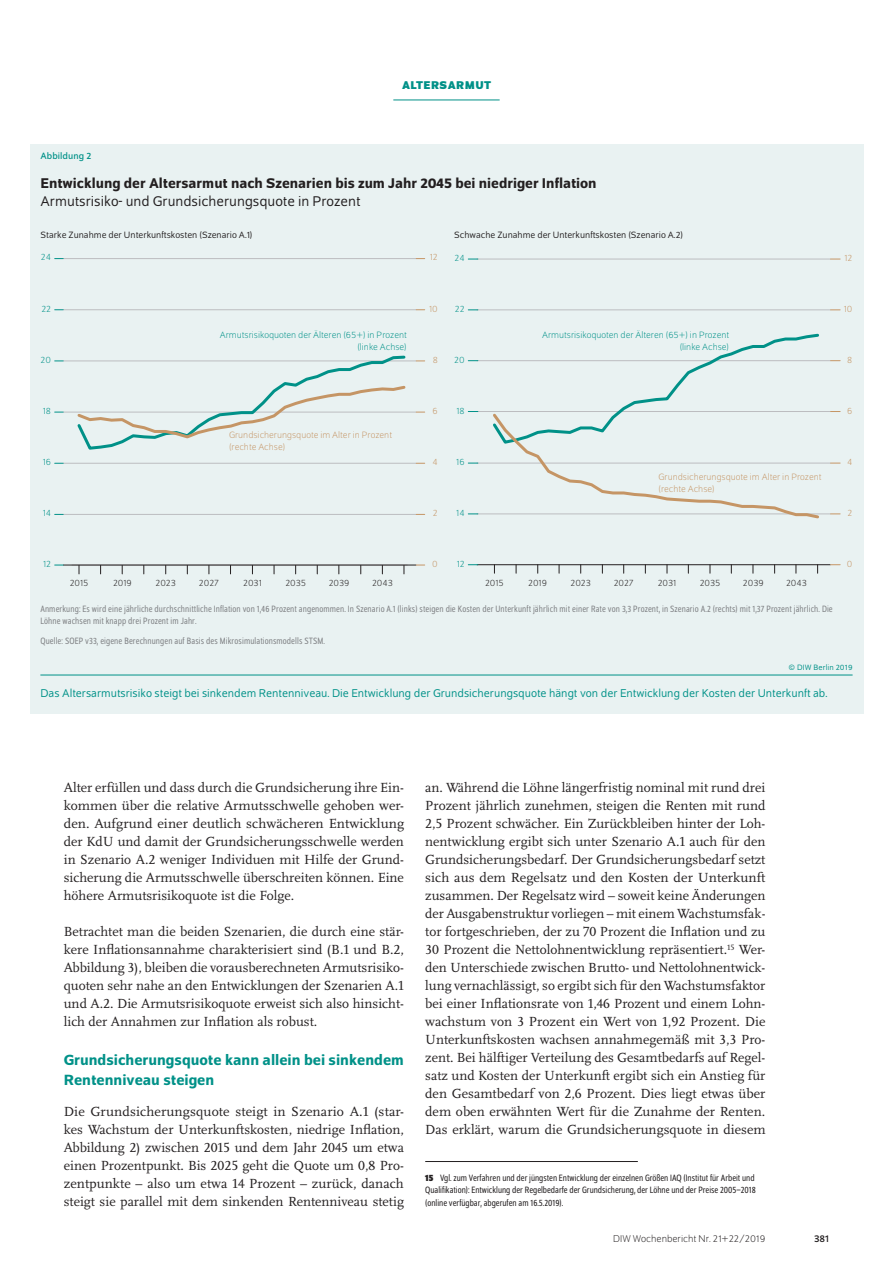
<style>
.page{position:relative;width:893px;height:1263px;background:#fff}
.page>*{position:absolute;margin:0;border:0;box-sizing:border-box;transform-origin:0 0}
.t1{font:500 15.75px/19.5px "Schumpeter";color:#009188}
.t2{font:500 15px "Schumpeter";color:#231f20}
.t3{font:15px "Schumpeter Blond";color:#231f20}
.t4{font:13.8px/18px "Scala Pro";color:#231f20;text-align:justify}
.t5{font:12px "Schumpeter Blond";color:#009188}
.t6{font:700 12px "Schumpeter";color:#009188}
.t7{font:300 10.5px "Schumpeter";color:#231f20}
.t8{font:10.5px "Schumpeter";color:#231f20}
.t9{font:semi-condensed 9.75px/12px "Schumpeter Blond";letter-spacing:.01em;color:#808285}
.t10{font:semi-condensed 9.75px/12.8px "Schumpeter Blond";color:#231f20}
.t11{font:300 9.75px/11.7px "Schumpeter";color:#009188;text-align:right}
.t12{font:300 9.75px/11.7px "Schumpeter";color:#c59565}
.t13{font:9.75px "Schumpeter Blond";color:#231f20}
.t14{font:300 9.75px "Schumpeter";color:#231f20}
.t15{font:9.75px "Schumpeter";letter-spacing:.01em;color:#009188}
.t16{font:8.25px "Schumpeter Blond";letter-spacing:.01em;color:#009188}
.s1{font-family:"Schumpeter";font-weight:700}
</style>
<div class="page">
<hr style="left:393px;top:100px;width:107px;height:1px;background:#009188">
<hr style="left:425px;top:1161px;width:213px;height:1px;background:#231f20">
<div style="left:30px;top:144px;width:833px;height:570px;background:#e9f2f2"></div>
<hr style="left:63px;top:258px;width:353px;height:1px;background:#bcbdc0">
<hr style="left:63px;top:309px;width:353px;height:1px;background:#bcbdc0">
<hr style="left:63px;top:361px;width:353px;height:1px;background:#bcbdc0">
<hr style="left:63px;top:412px;width:353px;height:1px;background:#bcbdc0">
<hr style="left:63px;top:463px;width:353px;height:1px;background:#bcbdc0">
<hr style="left:63px;top:514px;width:353px;height:1px;background:#bcbdc0">
<hr style="left:63px;top:565px;width:353px;height:1px;background:#231f20">
<svg style="left:75px;top:355px;width:332px;height:95px"></svg>
<hr style="left:477px;top:259px;width:353px;height:1px;background:#bcbdc0">
<hr style="left:477px;top:310px;width:353px;height:1px;background:#bcbdc0">
<hr style="left:477px;top:360px;width:353px;height:1px;background:#bcbdc0">
<hr style="left:477px;top:411px;width:353px;height:1px;background:#bcbdc0">
<hr style="left:477px;top:463px;width:353px;height:1px;background:#bcbdc0">
<hr style="left:477px;top:514px;width:353px;height:1px;background:#bcbdc0">
<hr style="left:477px;top:564px;width:353px;height:1px;background:#231f20">
<svg style="left:490px;top:333px;width:331px;height:186px"></svg>
<hr style="left:40px;top:675px;width:813px;height:1px;background:#009188">
<p class="t6" style="left:402px;top:79px;width:18px">ALTERSARMUT</p>
<p class="t15" style="left:40px;top:151px;width:53px">Abbildung 2</p>
<p class="t2" style="left:40px;top:175px;width:558px">Entwicklung der Altersarmut nach Szenarien bis zum Jahr 2045 bei niedriger Inflation</p>
<p class="t3" style="left:40px;top:194px;width:322px">Armutsrisiko- und Grundsicherungsquote in Prozent</p>
<p class="t13" style="left:41px;top:230px;width:213px">Starke Zunahme der Unterkunftskosten (Szenario A.1)</p>
<p class="t13" style="left:454px;top:230px;width:230px">Schwache Zunahme der Unterkunftskosten (Szenario A.2)</p>
<p class="t11" style="left:41px;top:252px;width:12px">24</p>
<p class="t12" style="left:430px;top:252px;width:9px">12</p>
<p class="t11" style="left:454px;top:252px;width:12px">24</p>
<p class="t12" style="left:844px;top:252px;width:9px">12</p>
<p class="t11" style="left:41px;top:303px;width:11px">22</p>
<p class="t12" style="left:429px;top:303px;width:10px">10</p>
<p class="t11" style="left:455px;top:303px;width:11px">22</p>
<p class="t12" style="left:844px;top:303px;width:10px">10</p>
<p class="t11" style="left:220px;top:329px;width:189px">Armutsrisikoquoten der Älteren (65+) in Prozent (linke Achse)</p>
<p class="t11" style="left:542px;top:329px;width:189px">Armutsrisikoquoten der Älteren (65+) in Prozent (linke Achse)</p>
<p class="t11" style="left:41px;top:354px;width:12px">20</p>
<p class="t12" style="left:433px;top:354px;width:7px">8</p>
<p class="t11" style="left:454px;top:354px;width:12px">20</p>
<p class="t12" style="left:847px;top:354px;width:7px">8</p>
<p class="t11" style="left:43px;top:405px;width:10px">18</p>
<p class="t12" style="left:433px;top:405px;width:7px">6</p>
<p class="t11" style="left:456px;top:405px;width:10px">18</p>
<p class="t12" style="left:847px;top:405px;width:7px">6</p>
<p class="t12" style="left:229px;top:429px;width:164px">Grundsicherungsquote im Alter in Prozent (rechte Achse)</p>
<p class="t11" style="left:43px;top:456px;width:10px">16</p>
<p class="t12" style="left:433px;top:456px;width:7px">4</p>
<p class="t11" style="left:456px;top:456px;width:10px">16</p>
<p class="t12" style="left:847px;top:456px;width:7px">4</p>
<p class="t12" style="left:658px;top:471px;width:164px">Grundsicherungsquote im Alter in Prozent (rechte Achse)</p>
<p class="t11" style="left:43px;top:507px;width:10px">14</p>
<p class="t12" style="left:433px;top:507px;width:6px">2</p>
<p class="t11" style="left:456px;top:507px;width:10px">14</p>
<p class="t12" style="left:847px;top:507px;width:6px">2</p>
<p class="t11" style="left:43px;top:558px;width:9px">12</p>
<p class="t12" style="left:432px;top:558px;width:7px">0</p>
<p class="t11" style="left:457px;top:558px;width:9px">12</p>
<p class="t12" style="left:847px;top:558px;width:7px">0</p>
<p class="t14" style="left:70px;top:579px;width:20px">2015</p>
<p class="t14" style="left:113px;top:579px;width:20px">2019</p>
<p class="t14" style="left:156px;top:579px;width:22px">2023</p>
<p class="t14" style="left:199px;top:579px;width:22px">2027</p>
<p class="t14" style="left:243px;top:579px;width:20px">2031</p>
<p class="t14" style="left:285px;top:579px;width:22px">2035</p>
<p class="t14" style="left:329px;top:579px;width:22px">2039</p>
<p class="t14" style="left:372px;top:579px;width:22px">2043</p>
<p class="t14" style="left:485px;top:579px;width:20px">2015</p>
<p class="t14" style="left:528px;top:579px;width:20px">2019</p>
<p class="t14" style="left:571px;top:579px;width:22px">2023</p>
<p class="t14" style="left:614px;top:579px;width:22px">2027</p>
<p class="t14" style="left:658px;top:579px;width:20px">2031</p>
<p class="t14" style="left:700px;top:579px;width:22px">2035</p>
<p class="t14" style="left:743px;top:579px;width:22px">2039</p>
<p class="t14" style="left:786px;top:579px;width:22px">2043</p>
<p class="t9" style="left:40px;top:603px;width:794px">Anmerkung: Es wird eine jährliche durchschnittliche Inflation von 1,46 Prozent angenommen. In Szenario A.1 (links) steigen die Kosten der Unterkunft jährlich mit einer Rate von 3,3 Prozent, in Szenario A.2 (rechts) mit 1,37 Prozent jährlich. Die<br>Löhne wachsen mit knapp drei Prozent im Jahr.</p>
<p class="t9" style="left:40px;top:635px;width:286px">Quelle: SOEP v33, eigene Berechnungen auf Basis des Mikrosimulationsmodells STSM.</p>
<p class="t16" style="left:788px;top:664px;width:66px">© DIW Berlin 2019</p>
<p class="t5" style="left:40px;top:687px;width:788px">Das Altersarmutsrisiko steigt bei sinkendem Rentenniveau. Die Entwicklung der Grundsicherungsquote hängt von der Entwicklung der Kosten der Unterkunft ab.</p>
<p class="t4" style="left:64px;top:778px;width:342px">Alter erfüllen und dass durch die Grundsicherung ihre Ein&shy;kommen über die relative Armutsschwelle gehoben wer&shy;den. Aufgrund einer deutlich schwächeren Entwicklung der KdU und damit der Grundsicherungsschwelle werden in Szenario A.2 weniger Individuen mit Hilfe der Grund&shy;sicherung die Armutsschwelle überschreiten können. Eine höhere Armutsrisikoquote ist die Folge.</p>
<p class="t4" style="left:64px;top:922px;width:342px">Betrachtet man die beiden Szenarien, die durch eine stär&shy;kere Inflationsannahme charakterisiert sind (B.1 und B.2, Abbildung 3), bleiben die vorausberechneten Armutsrisiko&shy;quoten sehr nahe an den Entwicklungen der Szenarien A.1 und A.2. Die Armutsrisikoquote erweist sich also hinsicht&shy;lich der Annahmen zur Inflation als robust.</p>
<p class="t1" style="left:64px;top:1050px;width:342px">Grundsicherungsquote kann allein bei sinkendem<br>Rentenniveau steigen</p>
<p class="t4" style="left:64px;top:1102px;width:342px">Die Grundsicherungsquote steigt in Szenario A.1 (star&shy;kes Wachstum der Unterkunftskosten, niedrige Inflation, Abbildung 2) zwischen 2015 und dem Jahr 2045 um etwa einen Prozentpunkt. Bis 2025 geht die Quote um 0,8 Pro&shy;zentpunkte – also um etwa 14 Prozent – zurück, danach steigt sie parallel mit dem sinkenden Rentenniveau stetig</p>
<p class="t4" style="left:425px;top:778px;width:342px">an. Während die Löhne längerfristig nominal mit rund drei Prozent jährlich zunehmen, steigen die Renten mit rund 2,5 Prozent schwächer. Ein Zurückbleiben hinter der Loh&shy;nentwicklung ergibt sich unter Szenario A.1 auch für den Grundsicherungsbedarf. Der Grundsicherungsbedarf setzt sich aus dem Regelsatz und den Kosten der Unterkunft zusammen. Der Regelsatz wird – soweit keine Änderungen der Ausgabenstruktur vorliegen – mit einem Wachstumsfak&shy;tor fortgeschrieben, der zu 70 Prozent die Inflation und zu 30 Prozent die Nettolohnentwicklung repräsentiert.<sup>15</sup> Wer&shy;den Unterschiede zwischen Brutto- und Nettolohnentwick&shy;lung vernachlässigt, so ergibt sich für den Wachstumsfaktor bei einer Inflationsrate von 1,46 Prozent und einem Lohn&shy;wachstum von 3 Prozent ein Wert von 1,92 Prozent. Die Unterkunftskosten wachsen annahmegemäß mit 3,3 Pro&shy;zent. Bei hälftiger Verteilung des Gesamtbedarfs auf Regel&shy;satz und Kosten der Unterkunft ergibt sich ein Anstieg für den Gesamtbedarf von 2,6 Prozent. Dies liegt etwas über dem oben erwähnten Wert für die Zunahme der Renten.<br>Das erklärt, warum die Grundsicherungsquote in diesem</p>
<p class="t10" style="left:425px;top:1171px;width:332px"><span class="s1">15</span> Vgl. zum Verfahren und der jüngsten Entwicklung der einzelnen Größen IAQ (Institut für Arbeit und<br>Qualifikation): Entwicklung der Regelbedarfe der Grundsicherung, der Löhne und der Preise 2005–2018 (online verfügbar, abgerufen am 16.5.2019).</p>
<p class="t7" style="left:613px;top:1234px;width:154px">DIW Wochenbericht Nr. 21+22/2019</p>
<p class="t8" style="left:814px;top:1233px;width:17px">381</p>
</div>
